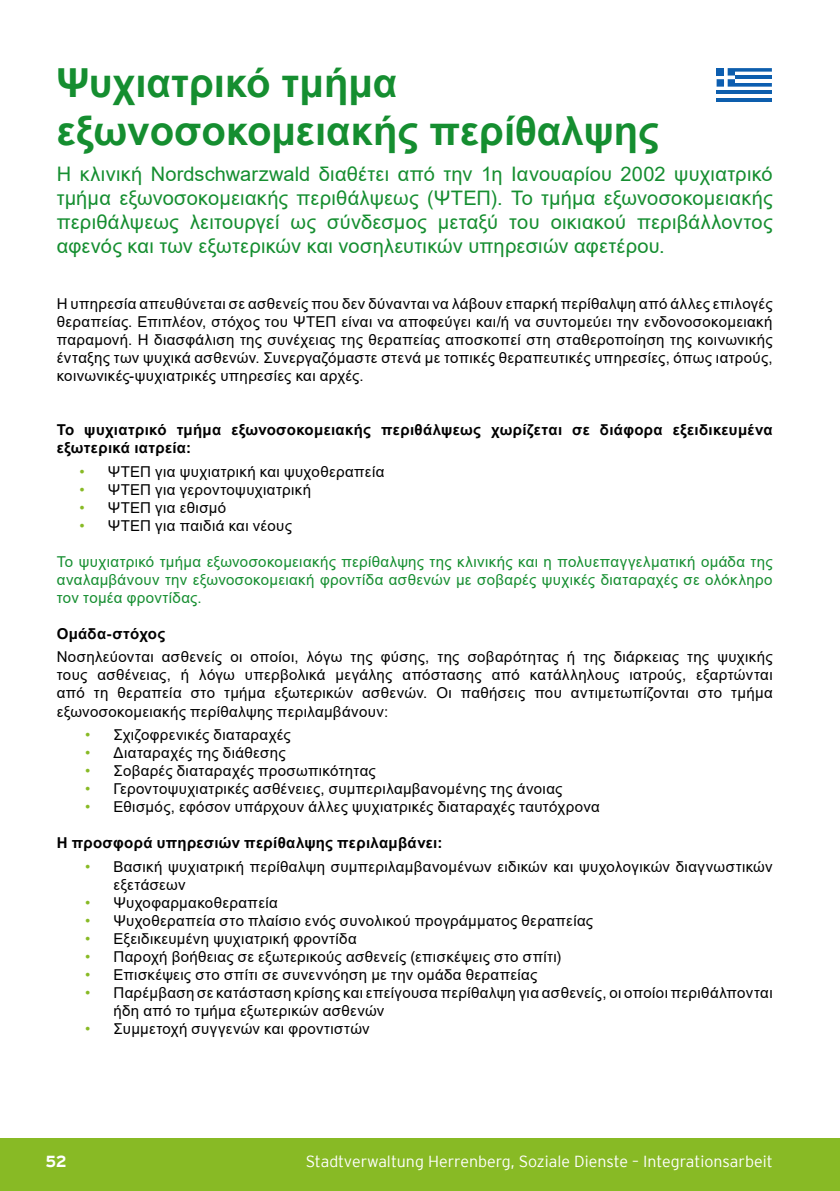
<style>
.page{position:relative;width:840px;height:1191px;background:#fff}
.page>*{position:absolute;margin:0;border:0;box-sizing:border-box;transform-origin:0 0}
.t1{font:700 40px "Arial";color:#158e30}
.t2{font:20px/24px "Arial";letter-spacing:.01em;color:#158e30;text-align:justify}
.t3{font:300 16px "Interstate";color:#fff}
.t4{font:700 16px "Interstate";color:#fff}
.t5{font:15px/18px "Arial";letter-spacing:.025em;color:#000;text-align:justify}
.t6{font:15px/18px "Arial";letter-spacing:.02em;color:#158e30;text-align:justify}
.t7{font:700 15px/18px "Arial";letter-spacing:.02em;color:#000}
.s1{color:#88ba25}
</style>
<div class="page">
<div style="left:0;top:1138px;width:839px;height:53px;background:#88ba25"></div>
<hr style="left:716px;top:90px;width:55px;height:4px;background:#0d5ead">
<hr style="left:716px;top:98px;width:55px;height:3px;background:#0d5ead">
<svg style="left:716px;top:68px;width:55px;height:19px"></svg>
<p class="t1" style="left:57px;top:55px;width:342px">Ψυχιατρικό τμήμα</p>
<p class="t1" style="left:57px;top:103px;width:603px">εξωνοσοκομειακής περίθαλψης</p>
<p class="t2" style="left:57px;top:161px;width:717px">Η κλινική Nordschwarzwald διαθέτει από την 1η Ιανουαρίου 2002 ψυχιατρικό τμήμα εξωνοσοκομειακής περιθάλψεως (ΨΤΕΠ). Το τμήμα εξωνοσοκομειακής περιθάλψεως λειτουργεί ως σύνδεσμος μεταξύ του οικιακού περιβάλλοντος αφενός και των εξωτερικών και νοσηλευτικών υπηρεσιών αφετέρου.</p>
<p class="t5" style="left:57px;top:295px;width:717px">Η υπηρεσία απευθύνεται σε ασθενείς που δεν δύνανται να λάβουν επαρκή περίθαλψη από άλλες επιλογές θεραπείας. Επιπλέον, στόχος του ΨΤΕΠ είναι να αποφεύγει και/ή να συντομεύει την ενδονοσοκομειακή παραμονή. Η διασφάλιση της συνέχειας της θεραπείας αποσκοπεί στη σταθεροποίηση της κοινωνικής ένταξης των ψυχικά ασθενών. Συνεργαζόμαστε στενά με τοπικές θεραπευτικές υπηρεσίες, όπως ιατρούς, κοινωνικές-ψυχιατρικές υπηρεσίες και αρχές.</p>
<p class="t7" style="left:57px;top:421px;width:717px">Το ψυχιατρικό τμήμα εξωνοσοκομειακής περιθάλψεως χωρίζεται σε διάφορα εξειδικευμένα εξωτερικά ιατρεία:</p>
<p class="t5" style="left:79px;top:462px;width:306px"><span class="s1">•</span> ΨΤΕΠ για ψυχιατρική και ψυχοθεραπεία</p>
<p class="t5" style="left:79px;top:480px;width:233px"><span class="s1">•</span> ΨΤΕΠ για γεροντοψυχιατρική</p>
<p class="t5" style="left:79px;top:498px;width:148px"><span class="s1">•</span> ΨΤΕΠ για εθισμό</p>
<p class="t5" style="left:79px;top:516px;width:214px"><span class="s1">•</span> ΨΤΕΠ για παιδιά και νέους</p>
<p class="t6" style="left:57px;top:552px;width:717px">Το ψυχιατρικό τμήμα εξωνοσοκομειακής περίθαλψης της κλινικής και η πολυεπαγγελματική ομάδα της αναλαμβάνουν την εξωνοσοκομειακή φροντίδα ασθενών με σοβαρές ψυχικές διαταραχές σε ολόκληρο τον τομέα φροντίδας.</p>
<p class="t7" style="left:57px;top:624px;width:110px">Ομάδα-στόχος</p>
<p class="t5" style="left:57px;top:648px;width:717px">Νοσηλεύονται ασθενείς οι οποίοι, λόγω της φύσης, της σοβαρότητας ή της διάρκειας της ψυχικής τους ασθένειας, ή λόγω υπερβολικά μεγάλης απόστασης από κατάλληλους ιατρούς, εξαρτώνται από τη θεραπεία στο τμήμα εξωτερικών ασθενών. Οι παθήσεις που αντιμετωπίζονται στο τμήμα εξωνοσοκομειακής περίθαλψης περιλαμβάνουν:</p>
<p class="t5" style="left:85px;top:726px;width:207px"><span class="s1">•</span> Σχιζοφρενικές διαταραχές</p>
<p class="t5" style="left:85px;top:744px;width:202px"><span class="s1">•</span> Διαταραχές της διάθεσης</p>
<p class="t5" style="left:85px;top:762px;width:292px"><span class="s1">•</span> Σοβαρές διαταραχές προσωπικότητας</p>
<p class="t5" style="left:85px;top:780px;width:478px"><span class="s1">•</span> Γεροντοψυχιατρικές ασθένειες, συμπεριλαμβανομένης της άνοιας</p>
<p class="t5" style="left:85px;top:798px;width:516px"><span class="s1">•</span> Εθισμός, εφόσον υπάρχουν άλλες ψυχιατρικές διαταραχές ταυτόχρονα</p>
<p class="t7" style="left:57px;top:834px;width:387px">Η προσφορά υπηρεσιών περίθαλψης περιλαμβάνει:</p>
<p class="t5" style="left:113px;top:857px;width:660px;text-indent:-28px"><span class="s1">•</span> Βασική ψυχιατρική περίθαλψη συμπεριλαμβανομένων ειδικών και ψυχολογικών διαγνωστικών εξετάσεων</p>
<p class="t5" style="left:85px;top:893px;width:194px"><span class="s1">•</span> Ψυχοφαρμακοθεραπεία</p>
<p class="t5" style="left:85px;top:911px;width:509px"><span class="s1">•</span> Ψυχοθεραπεία στο πλαίσιο ενός συνολικού προγράμματος θεραπείας</p>
<p class="t5" style="left:85px;top:929px;width:273px"><span class="s1">•</span> Εξειδικευμένη ψυχιατρική φροντίδα</p>
<p class="t5" style="left:85px;top:947px;width:477px"><span class="s1">•</span> Παροχή βοήθειας σε εξωτερικούς ασθενείς (επισκέψεις στο σπίτι)</p>
<p class="t5" style="left:85px;top:965px;width:453px"><span class="s1">•</span> Επισκέψεις στο σπίτι σε συνεννόηση με την ομάδα θεραπείας</p>
<p class="t5" style="left:113px;top:983px;width:660px;text-indent:-28px"><span class="s1">•</span> Παρέμβαση σε κατάσταση κρίσης και επείγουσα περίθαλψη για ασθενείς, οι οποίοι περιθάλπονται ήδη από το τμήμα εξωτερικών ασθενών</p>
<p class="t5" style="left:85px;top:1019px;width:286px"><span class="s1">•</span> Συμμετοχή συγγενών και φροντιστών</p>
<p class="t4" style="left:45px;top:1152px;width:23px">52</p>
<p class="t3" style="left:305px;top:1152px;width:468px">Stadtverwaltung Herrenberg, Soziale Dienste – Integrationsarbeit</p>
</div>
